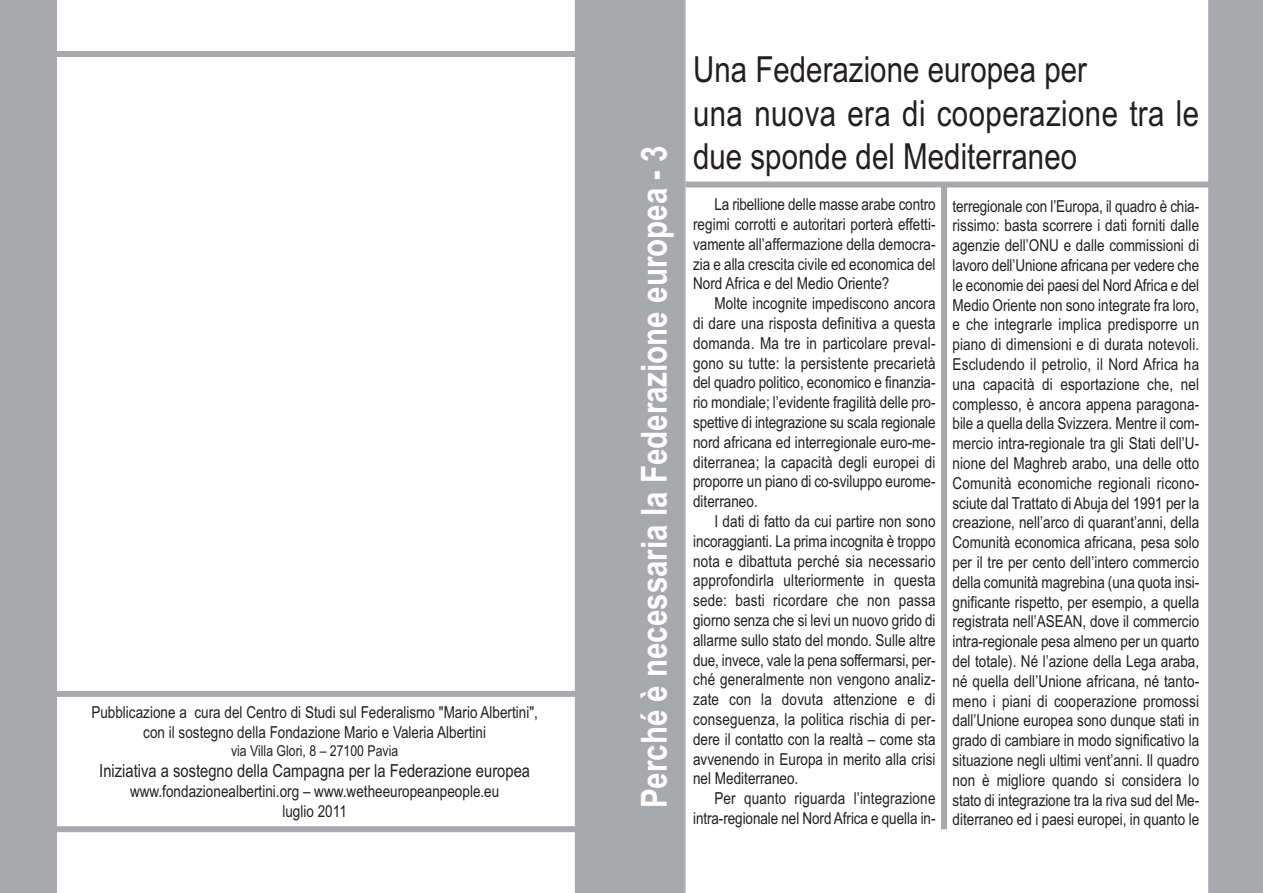
<style>
.page{position:relative;width:1263px;height:893px;background:#fff}
.page>*{position:absolute;margin:0;border:0;box-sizing:border-box;transform-origin:0 0}
.t1{font:36px/43.2px "Arial Narrow";color:#231f20}
.t2{font:700 36px "Arial Narrow";color:#fff}
.t3{font:18px "Arial Narrow";color:#231f20}
.t4{font:16.5px/19.8px "Arial Narrow";color:#231f20;text-align:justify}
.t5{font:15px "Arial Narrow";color:#231f20}
</style>
<div class="page">
<div style="left:575px;top:0;width:111px;height:893px;background:#a8a9ad"></div>
<div style="left:1208px;top:0;width:55px;height:893px;background:#a8a9ad"></div>
<div style="left:685px;top:182px;width:528px;height:6px;background:#a8a9ad"></div>
<div style="left:941px;top:186px;width:6px;height:643px;background:#a8a9ad"></div>
<div style="left:51px;top:51px;width:527px;height:6px;background:#a8a9ad"></div>
<div style="left:50px;top:691px;width:526px;height:6px;background:#a8a9ad"></div>
<div style="left:51px;top:826px;width:534px;height:6px;background:#a8a9ad"></div>
<div style="left:0;top:0;width:57px;height:893px;background:#a8a9ad"></div>
<p class="t4" style="left:91px;top:702px;width:448px;text-align:center">Pubblicazione a cura del Centro di Studi sul Federalismo "Mario Albertini", con il sostegno della Fondazione Mario e Valeria Albertini</p>
<p class="t5" style="left:231px;top:742px;width:169px">via Villa Glori, 8 – 27100 Pavia</p>
<p class="t3" style="left:99px;top:760px;width:432px">Iniziativa a sostegno della Campagna per la Federazione europea</p>
<p class="t4" style="left:130px;top:781px;width:371px;text-align:center">www.fondazionealbertini.org – www.wetheeuropeanpeople.eu luglio 2011</p>
<h1 class="t2" style="left:633px;top:808px;width:664px;rotate:-90deg">Perché è necessaria la Federazione europea - 3</h1>
<h1 class="t1" style="left:693px;top:48px;width:508px">Una Federazione europea per<br>una nuova era di cooperazione tra le due sponde del Mediterraneo</h1>
<p class="t4" style="left:693px;top:195px;width:244px;text-indent:21px">La ribellione delle masse arabe contro regimi corrotti e autoritari porterà effetti&shy;vamente all’affermazione della democra&shy;zia e alla crescita civile ed economica del Nord Africa e del Medio Oriente?</p>
<p class="t4" style="left:693px;top:294px;width:244px;text-indent:21px">Molte incognite impediscono ancora di dare una risposta definitiva a questa domanda. Ma tre in particolare preval&shy;gono su tutte: la persistente precarietà del quadro politico, economico e finanzia&shy;rio mondiale; l’evidente fragilità delle pro&shy;spettive di integrazione su scala regionale nord africana ed interregionale euro-me&shy;diterranea; la capacità degli europei di proporre un piano di co-sviluppo eurome&shy;diterraneo.</p>
<p class="t4" style="left:693px;top:511px;width:244px;text-indent:21px">I dati di fatto da cui partire non sono incoraggianti. La prima incognita è troppo nota e dibattuta perché sia necessario approfondirla ulteriormente in questa sede: basti ricordare che non passa giorno senza che si levi un nuovo grido di allarme sullo stato del mondo. Sulle altre due, invece, vale la pena soffermarsi, per&shy;ché generalmente non vengono analiz&shy;zate con la dovuta attenzione e di conseguenza, la politica rischia di per&shy;dere il contatto con la realtà – come sta avvenendo in Europa in merito alla crisi nel Mediterraneo.</p>
<p class="t4" style="left:693px;top:789px;width:244px;text-align:right">Per quanto riguarda l’integrazione intra-regionale nel Nord Africa e quella in-</p>
<p class="t4" style="left:952px;top:196px;width:248px">terregionale con l’Europa, il quadro è chia&shy;rissimo: basta scorrere i dati forniti dalle agenzie dell’ONU e dalle commissioni di lavoro dell’Unione africana per vedere che le economie dei paesi del Nord Africa e del Medio Oriente non sono integrate fra loro, e che integrarle implica predisporre un piano di dimensioni e di durata notevoli.<br>Escludendo il petrolio, il Nord Africa ha una capacità di esportazione che, nel complesso, è ancora appena paragona&shy;bile a quella della Svizzera. Mentre il com&shy;mercio intra-regionale tra gli Stati dell’U&shy;nione del Maghreb arabo, una delle otto Comunità economiche regionali ricono&shy;sciute dal Trattato di Abuja del 1991 per la creazione, nell’arco di quarant’anni, della Comunità economica africana, pesa solo per il tre per cento dell’intero commercio della comunità magrebina (una quota insi&shy;gnificante rispetto, per esempio, a quella registrata nell’ASEAN, dove il commercio intra-regionale pesa almeno per un quarto del totale). Né l’azione della Lega araba, né quella dell’Unione africana, né tanto&shy;meno i piani di cooperazione promossi dall’Unione europea sono dunque stati in grado di cambiare in modo significativo la situazione negli ultimi vent’anni. Il quadro non è migliore quando si considera lo stato di integrazione tra la riva sud del Me&shy;diterraneo ed i paesi europei, in quanto le</p>
</div>
